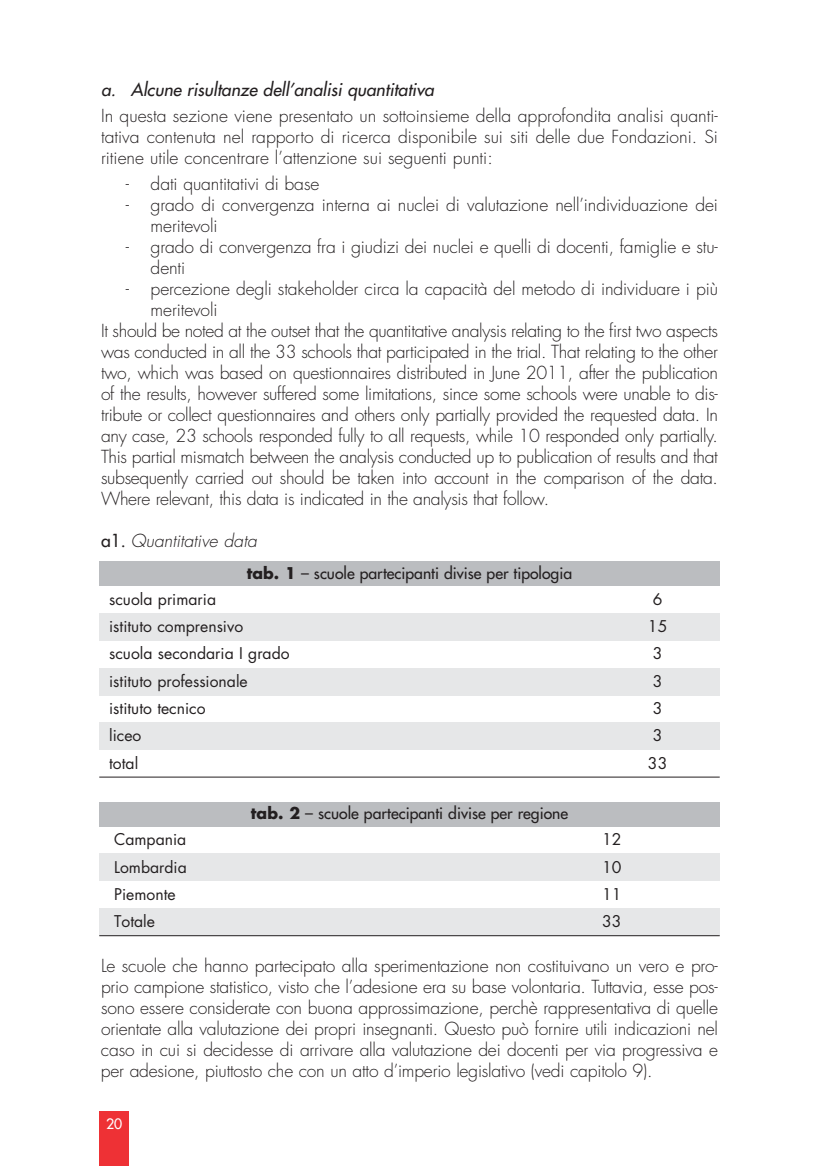
<style>
.page{position:relative;width:819px;height:1166px;background:#fff}
.page>*{position:absolute;margin:0;border:0;box-sizing:border-box;transform-origin:0 0}
.t1{font:300 17.5px/21px "Futura Std";letter-spacing:-.02em;color:#231f20;text-align:justify}
.t2{font:italic 500 17.5px "Futura Std";color:#231f20}
.t3{font:italic 300 17.5px "Futura Std";color:#231f20}
.t4{font:15.75px "Futura Std";color:#231f20}
.t5{font:500 15.75px "Futura Std";color:#231f20}
.t6{font:14px "Futura";color:#fff}
.s1{font-weight:500;font-style:normal}
.s2{font-weight:700}
</style>
<div class="page">
<div style="left:99px;top:1111px;width:30px;height:55px;background:#ee3135"></div>
<div style="left:99px;top:561px;width:620px;height:25px;background:#bbbdc0"></div>
<div style="left:99px;top:613px;width:496px;height:28px;background:#e6e7e8"></div>
<div style="left:595px;top:613px;width:124px;height:28px;background:#e6e7e8"></div>
<div style="left:99px;top:668px;width:496px;height:27px;background:#e6e7e8"></div>
<div style="left:595px;top:668px;width:124px;height:27px;background:#e6e7e8"></div>
<div style="left:99px;top:722px;width:496px;height:28px;background:#e6e7e8"></div>
<div style="left:595px;top:722px;width:124px;height:28px;background:#e6e7e8"></div>
<hr style="left:99px;top:777px;width:620px;height:1px;background:#231f20">
<div style="left:99px;top:801px;width:620px;height:25px;background:#bbbdc0"></div>
<div style="left:99px;top:854px;width:405px;height:27px;background:#e6e7e8"></div>
<div style="left:504px;top:854px;width:215px;height:27px;background:#e6e7e8"></div>
<div style="left:99px;top:908px;width:405px;height:28px;background:#e6e7e8"></div>
<div style="left:504px;top:908px;width:215px;height:28px;background:#e6e7e8"></div>
<hr style="left:99px;top:935px;width:620px;height:1px;background:#231f20">
<p class="t2" style="left:101px;top:81px;width:334px">a. Alcune risultanze dell’analisi quantitativa</p>
<p class="t1" style="left:101px;top:106px;width:618px">In questa sezione viene presentato un sottoinsieme della approfondita analisi quanti&shy;tativa contenuta nel rapporto di ricerca disponibile sui siti delle due Fondazioni. Si ritiene utile concentrare l’attenzione sui seguenti punti:</p>
<p class="t1" style="left:126px;top:174px;width:195px">- dati quantitativi di base</p>
<p class="t1" style="left:151px;top:195px;width:568px;text-indent:-25px">- grado di convergenza interna ai nuclei di valutazione nell’individuazione dei meritevoli</p>
<p class="t1" style="left:151px;top:237px;width:568px;text-indent:-25px">- grado di convergenza fra i giudizi dei nuclei e quelli di docenti, famiglie e stu&shy;denti</p>
<p class="t1" style="left:126px;top:279px;width:593px">- percezione degli stakeholder circa la capacità del metodo di individuare i più</p>
<p class="t1" style="left:151px;top:300px;width:68px">meritevoli</p>
<p class="t1" style="left:101px;top:321px;width:618px">It should be noted at the outset that the quantitative analysis relating to the first two aspects</p>
<p class="t1" style="left:101px;top:342px;width:618px">was conducted in all the 33 schools that participated in the trial. That relating to the other</p>
<p class="t1" style="left:101px;top:363px;width:618px">two, which was based on questionnaires distributed in June 2011, after the publication</p>
<p class="t1" style="left:101px;top:384px;width:618px">of the results, however suffered some limitations, since some schools were unable to dis-</p>
<p class="t1" style="left:101px;top:405px;width:618px">tribute or collect questionnaires and others only partially provided the requested data. In</p>
<p class="t1" style="left:101px;top:426px;width:618px">any case, 23 schools responded fully to all requests, while 10 responded only partially.</p>
<p class="t1" style="left:101px;top:447px;width:618px">This partial mismatch between the analysis conducted up to publication of results and that</p>
<p class="t1" style="left:101px;top:468px;width:618px">subsequently carried out should be taken into account in the comparison of the data.</p>
<p class="t1" style="left:101px;top:489px;width:449px">Where relevant, this data is indicated in the analysis that follow.</p>
<p class="t3" style="left:101px;top:532px;width:157px"><span class="s1">a1.</span> Quantitative data</p>
<p class="t5" style="left:247px;top:565px;width:327px"><span class="s2">tab. 1</span> – scuole partecipanti divise per tipologia</p>
<p class="t4" style="left:109px;top:591px;width:108px">scuola primaria</p>
<p class="t4" style="left:652px;top:591px;width:11px">6</p>
<p class="t4" style="left:109px;top:619px;width:135px">istituto comprensivo</p>
<p class="t4" style="left:648px;top:619px;width:21px">15</p>
<p class="t4" style="left:109px;top:646px;width:182px">scuola secondaria I grado</p>
<p class="t4" style="left:652px;top:646px;width:11px">3</p>
<p class="t4" style="left:109px;top:673px;width:140px">istituto professionale</p>
<p class="t4" style="left:652px;top:673px;width:11px">3</p>
<p class="t4" style="left:109px;top:701px;width:98px">istituto tecnico</p>
<p class="t4" style="left:652px;top:701px;width:11px">3</p>
<p class="t4" style="left:109px;top:728px;width:34px">liceo</p>
<p class="t4" style="left:652px;top:728px;width:11px">3</p>
<p class="t4" style="left:109px;top:755px;width:31px">total</p>
<p class="t4" style="left:648px;top:755px;width:21px">33</p>
<p class="t5" style="left:251px;top:806px;width:319px"><span class="s2">tab. 2</span> – scuole partecipanti divise per regione</p>
<p class="t4" style="left:114px;top:832px;width:74px">Campania</p>
<p class="t4" style="left:602px;top:832px;width:21px">12</p>
<p class="t4" style="left:114px;top:859px;width:74px">Lombardia</p>
<p class="t4" style="left:602px;top:859px;width:21px">10</p>
<p class="t4" style="left:114px;top:886px;width:63px">Piemonte</p>
<p class="t4" style="left:602px;top:886px;width:21px">11</p>
<p class="t4" style="left:114px;top:914px;width:42px">Totale</p>
<p class="t4" style="left:602px;top:914px;width:21px">33</p>
<p class="t1" style="left:101px;top:956px;width:618px">Le scuole che hanno partecipato alla sperimentazione non costituivano un vero e pro&shy;prio campione statistico, visto che l’adesione era su base volontaria. Tuttavia, esse pos&shy;sono essere considerate con buona approssimazione, perchè rappresentativa di quelle orientate alla valutazione dei propri insegnanti. Questo può fornire utili indicazioni nel caso in cui si decidesse di arrivare alla valutazione dei docenti per via progressiva e per adesione, piuttosto che con un atto d’imperio legislativo (vedi capitolo 9).</p>
<p class="t6" style="left:106px;top:1116px;width:18px">20</p>
</div>
